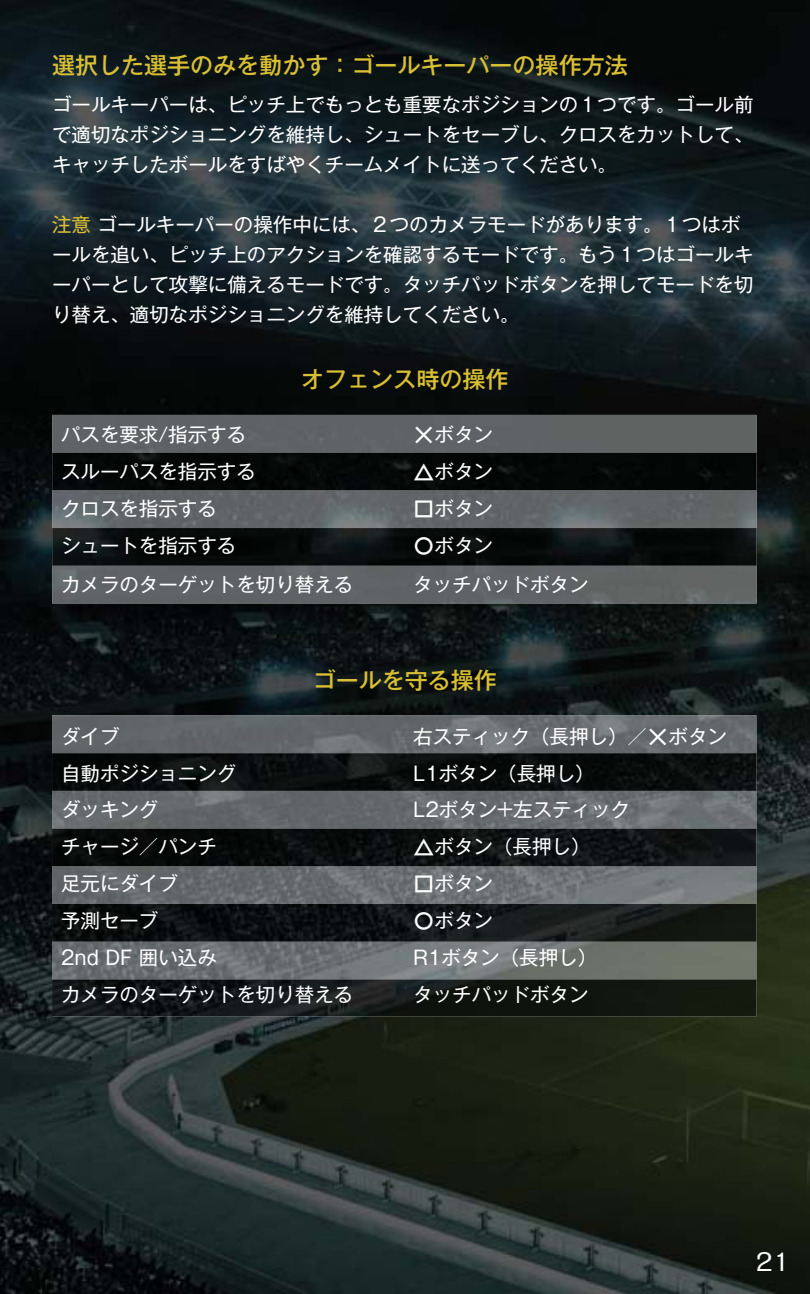
<style>
.page{position:relative;width:810px;height:1294px;background:#fff}
.page>*{position:absolute;margin:0;border:0;box-sizing:border-box;transform-origin:0 0}
.t1{font:25px "Kakumin Pro Regular 90 pv RKSJ H";color:#fff}
.t2{font:23px "Gothic MB101 Pro Medium 90 pv RKSJ H";color:#d9bf33}
.t3{font:19.5px/30px "Gothic MB101 Pro Regular 90 pv RKSJ H";color:#fff;text-align:justify}
.s1{color:#d9bf33}
.s2{font-family:"SCET36"}
</style>
<div class="page">
<img style="left:0;top:0;width:810px;height:1294px">
<div style="left:52px;top:415px;width:705px;height:188px;background:#5f6366"></div>
<img style="left:52px;top:453px;width:705px;height:113px">
<img style="left:52px;top:715px;width:704px;height:38px">
<img style="left:52px;top:753px;width:704px;height:263px">
<p class="t2" style="left:52px;top:57px;width:577px">選択した選手のみを動かす：ゴールキーパーの操作方法</p>
<p class="t3" style="left:52px;top:92px;width:703px">ゴールキーパーは、ピッチ上でもっとも重要なポジションの１つです。ゴール前で適切なポジショニングを維持し、シュートをセーブし、クロスをカットして、キャッチしたボールをすばやくチームメイトに送ってください。</p>
<p class="t3" style="left:52px;top:212px;width:703px;text-align:left"><span class="s1">注意</span>ゴールキーパーの操作中には、２つのカメラモードがあります。１つはボールを追い、ピッチ上のアクションを確認するモードです。もう１つはゴールキーパーとして攻撃に備えるモードです。タッチパッドボタンを押してモードを切り替え、適切なポジショニングを維持してください。</p>
<p class="t2" style="left:301px;top:370px;width:209px">オフェンス時の操作</p>
<p class="t3" style="left:61px;top:422px;width:187px">パスを要求/指示する</p>
<p class="t3" style="left:413px;top:422px;width:81px"><span class="s2">J</span>ボタン</p>
<p class="t3" style="left:61px;top:459px;width:196px">スルーパスを指示する</p>
<p class="t3" style="left:413px;top:459px;width:81px"><span class="s2">K</span>ボタン</p>
<p class="t3" style="left:61px;top:496px;width:157px">クロスを指示する</p>
<p class="t3" style="left:413px;top:496px;width:81px"><span class="s2">L</span>ボタン</p>
<p class="t3" style="left:61px;top:533px;width:177px">シュートを指示する</p>
<p class="t3" style="left:413px;top:533px;width:81px"><span class="s2">H</span>ボタン</p>
<p class="t3" style="left:61px;top:573px;width:294px">カメラのターゲットを切り替える</p>
<p class="t3" style="left:413px;top:573px;width:177px">タッチパッドボタン</p>
<p class="t2" style="left:313px;top:672px;width:186px">ゴールを守る操作</p>
<p class="t3" style="left:61px;top:724px;width:60px">ダイブ</p>
<p class="t3" style="left:413px;top:724px;width:315px">右スティック（長押し）／<span class="s2">J</span>ボタン</p>
<p class="t3" style="left:61px;top:761px;width:177px">自動ポジショニング</p>
<p class="t3" style="left:413px;top:761px;width:183px">L1ボタン（長押し）</p>
<p class="t3" style="left:61px;top:798px;width:99px">ダッキング</p>
<p class="t3" style="left:413px;top:798px;width:218px">L2ボタン+左スティック</p>
<p class="t3" style="left:61px;top:834px;width:157px">チャージ／パンチ</p>
<p class="t3" style="left:413px;top:834px;width:179px"><span class="s2">K</span>ボタン（長押し）</p>
<p class="t3" style="left:61px;top:871px;width:118px">足元にダイブ</p>
<p class="t3" style="left:413px;top:871px;width:81px"><span class="s2">L</span>ボタン</p>
<p class="t3" style="left:61px;top:908px;width:99px">予測セーブ</p>
<p class="t3" style="left:413px;top:908px;width:81px"><span class="s2">H</span>ボタン</p>
<p class="t3" style="left:61px;top:945px;width:157px">2nd DF 囲い込み</p>
<p class="t3" style="left:413px;top:945px;width:186px">R1ボタン（長押し）</p>
<p class="t3" style="left:61px;top:982px;width:294px">カメラのターゲットを切り替える</p>
<p class="t3" style="left:413px;top:982px;width:177px">タッチパッドボタン</p>
<p class="t1" style="left:756px;top:1252px;width:36px">21</p>
</div>
